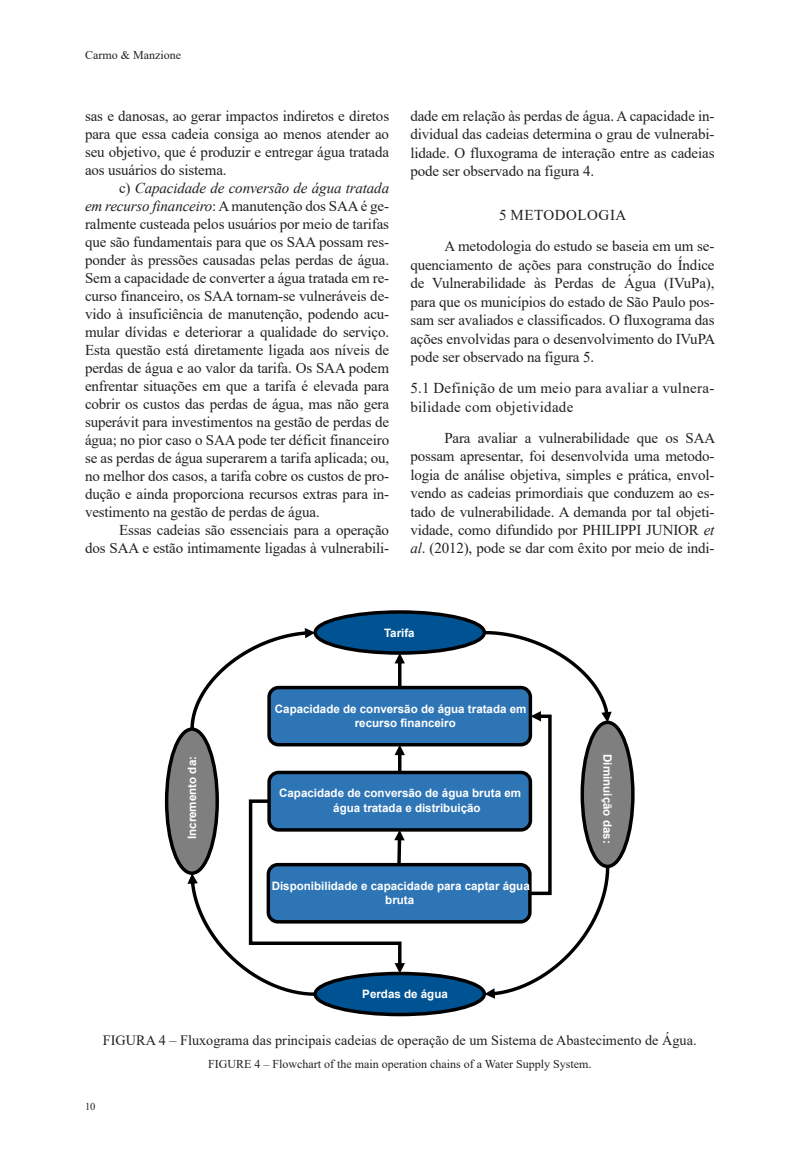
<style>
.page{position:relative;width:808px;height:1149px;background:#fff}
.page>*{position:absolute;margin:0;border:0;box-sizing:border-box;transform-origin:0 0}
.texto{font:15px/18px "Times New Roman";letter-spacing:-.01em;color:#231f20;text-align:justify}
.sub_1_1{font:15px/18.5px "Times New Roman";letter-spacing:.02em;color:#231f20}
.titulo_texto{font:15px "Times New Roman";letter-spacing:.035em;color:#231f20}
.LEGENDA{font:14.25px "Times New Roman";color:#231f20}
.LEGEND_Inglês{font:12px "Times New Roman";color:#231f20}
.t1{font:700 11.55px/14.9px "Arial";color:#fff}
.t2{font:10.5px "Times New Roman";color:#231f20}
.s1{font-style:italic}
</style>
<div class="page">
<div style="left:268px;top:864px;width:262px;height:57px;background:#2e75b6;border-radius:10px"></div>
<div style="left:267px;top:862px;width:265px;height:61px;border:3px solid #000;border-radius:10px"></div>
<div style="left:269px;top:687px;width:261px;height:57px;background:#2e75b6;border-radius:10px"></div>
<div style="left:267px;top:685px;width:265px;height:61px;border:3px solid #000;border-radius:10px"></div>
<div style="left:269px;top:772px;width:261px;height:57px;background:#2e75b6;border-radius:10px"></div>
<div style="left:267px;top:770px;width:265px;height:61px;border:3px solid #000;border-radius:10px"></div>
<div style="left:315px;top:611px;width:169px;height:42px;background:#005392;border-radius:50%"></div>
<div style="left:313px;top:610px;width:173px;height:44px;border:3px solid #000;border-radius:50%"></div>
<div style="left:315px;top:973px;width:169px;height:41px;background:#005392;border-radius:50%"></div>
<div style="left:313px;top:971px;width:173px;height:44px;border:3px solid #000;border-radius:50%"></div>
<div style="left:582px;top:722px;width:51px;height:144px;background:#7f7f7f;border-radius:50%"></div>
<div style="left:580px;top:720px;width:55px;height:147px;border:3px solid #000;border-radius:50%"></div>
<div style="left:167px;top:729px;width:50px;height:143px;background:#7f7f7f;border-radius:50%"></div>
<div style="left:165px;top:727px;width:54px;height:147px;border:3px solid #000;border-radius:50%"></div>
<svg style="left:395px;top:653px;width:10px;height:34px"></svg>
<svg style="left:395px;top:744px;width:10px;height:28px"></svg>
<svg style="left:190px;top:628px;width:125px;height:101px"></svg>
<svg style="left:484px;top:630px;width:128px;height:368px"></svg>
<svg style="left:187px;top:799px;width:218px;height:196px"></svg>
<p class="LEGEND_Inglês" style="left:85px;top:47px;width:97px">Carmo &amp; Manzione</p>
<p class="texto" style="left:85px;top:106px;width:306px">sas e danosas, ao gerar impactos indiretos e diretos para que essa cadeia consiga ao menos atender ao seu objetivo, que é produzir e entregar água tratada aos usuários do sistema.</p>
<p class="texto" style="left:85px;top:178px;width:306px;text-indent:34px">c) <span class="s1">Capacidade de conversão de água tratada em recurso financeiro</span>: A manutenção dos SAA é ge&shy;ralmente custeada pelos usuários por meio de tarifas que são fundamentais para que os SAA possam res&shy;ponder às pressões causadas pelas perdas de água.<br>Sem a capacidade de converter a água tratada em re&shy;curso financeiro, os SAA tornam-se vulneráveis de&shy;vido à insuficiência de manutenção, podendo acu&shy;mular dívidas e deteriorar a qualidade do serviço.<br>Esta questão está diretamente ligada aos níveis de perdas de água e ao valor da tarifa. Os SAA podem enfrentar situações em que a tarifa é elevada para cobrir os custos das perdas de água, mas não gera superávit para investimentos na gestão de perdas de água; no pior caso o SAA pode ter déficit financeiro se as perdas de água superarem a tarifa aplicada; ou, no melhor dos casos, a tarifa cobre os custos de pro&shy;dução e ainda proporciona recursos extras para in&shy;vestimento na gestão de perdas de água.</p>
<p class="texto" style="left:85px;top:520px;width:306px;text-align:right">Essas cadeias são essenciais para a operação<br>dos SAA e estão intimamente ligadas à vulnerabili-</p>
<p class="texto" style="left:410px;top:106px;width:306px;line-height:18.5px">dade em relação às perdas de água. A capacidade in&shy;dividual das cadeias determina o grau de vulnerabi&shy;lidade. O fluxograma de interação entre as cadeias pode ser observado na figura 4.</p>
<p class="titulo_texto" style="left:499px;top:204px;width:129px">5 METODOLOGIA</p>
<p class="texto" style="left:410px;top:236px;width:306px;line-height:18.5px;text-indent:34px">A metodologia do estudo se baseia em um se&shy;quenciamento de ações para construção do Índice de Vulnerabilidade às Perdas de Água (IVuPa), para que os municípios do estado de São Paulo pos&shy;sam ser avaliados e classificados. O fluxograma das ações envolvidas para o desenvolvimento do IVuPA pode ser observado na figura 5.</p>
<p class="sub_1_1" style="left:410px;top:378px;width:306px">5.1 Definição de um meio para avaliar a vulnera&shy;bilidade com objetividade</p>
<p class="texto" style="left:410px;top:428px;width:306px;line-height:18.5px;text-indent:34px">Para avaliar a vulnerabilidade que os SAA possam apresentar, foi desenvolvida uma metodo&shy;logia de análise objetiva, simples e prática, envol&shy;vendo as cadeias primordiais que conduzem ao es&shy;tado de vulnerabilidade. A demanda por tal objeti&shy;vidade, como difundido por PHILIPPI JUNIOR <span class="s1">et al</span>. (2012), pode se dar com êxito por meio de indi-</p>
<p class="t1" style="left:384px;top:625px;width:32px">Tarifa</p>
<p class="t1" style="left:185px;top:839px;width:84px;rotate:-90deg">Incremento da:</p>
<p class="t1" style="left:355px;top:701px;width:173px;text-indent:-80px">Capacidade de conversão de água tratada em recurso financeiro</p>
<p class="t1" style="left:333px;top:785px;width:189px;text-indent:-54px">Capacidade de conversão de água bruta em água tratada e distribuição</p>
<p class="t1" style="left:272px;top:878px;width:260px;text-align:center">Disponibilidade e capacidade para captar água bruta</p>
<p class="t1" style="left:362px;top:986px;width:87px">Perdas de água</p>
<p class="t1" style="left:615px;top:753px;width:91px;rotate:90deg">Diminuição das:</p>
<p class="LEGENDA" style="left:103px;top:1030px;width:595px">FIGURA 4 – Fluxograma das principais cadeias de operação de um Sistema de Abastecimento de Água.</p>
<p class="LEGEND_Inglês" style="left:208px;top:1055px;width:385px">FIGURE 4 – Flowchart of the main operation chains of a Water Supply System.</p>
<p class="t2" style="left:85px;top:1098px;width:12px">10</p>
</div>
